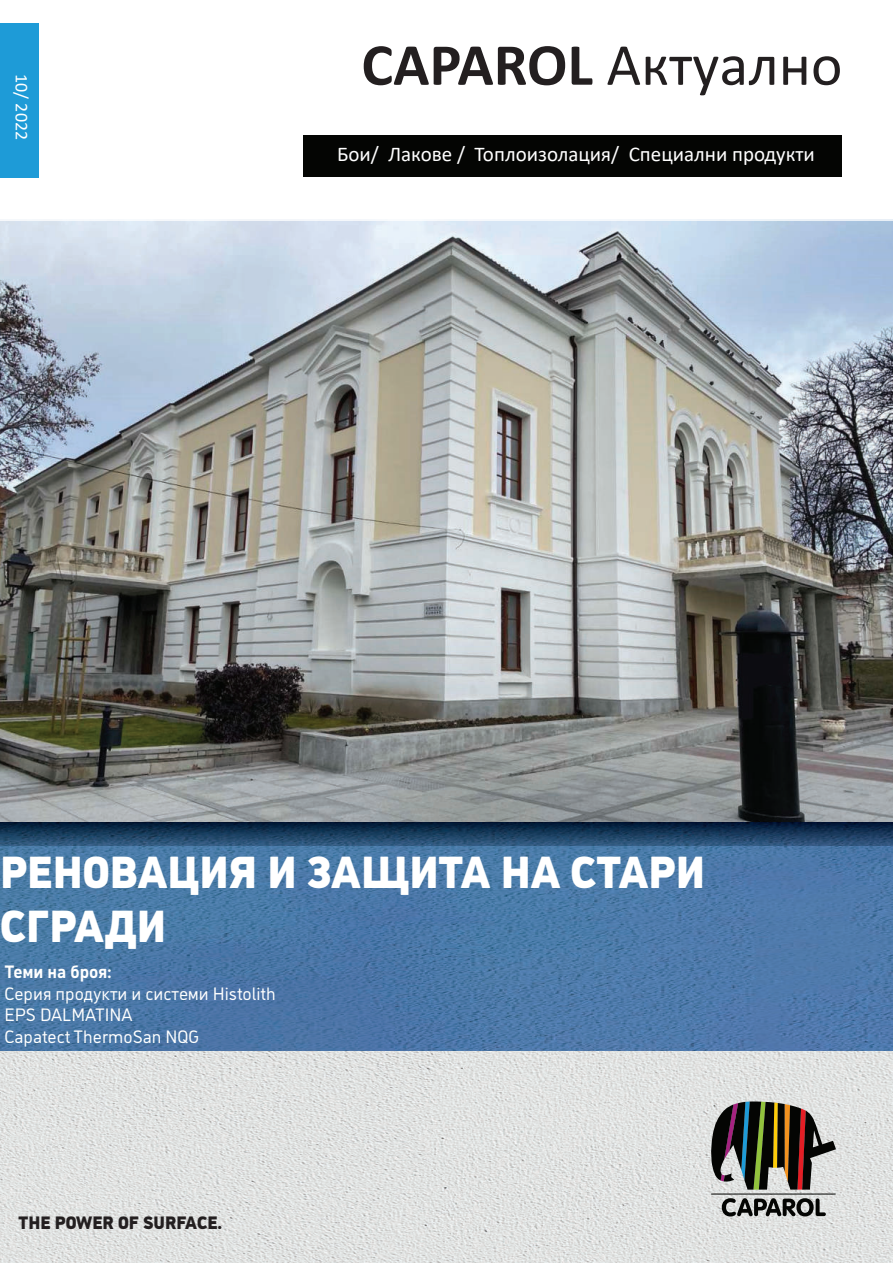
<style>
.page{position:relative;width:893px;height:1263px;background:#fff}
.page>*{position:absolute;margin:0;border:0;box-sizing:border-box;transform-origin:0 0}
.t1{font:60px "Calibri";color:#231f20}
.t2{font:45px/54px "CAP Elephant Black Low";color:#fff}
.t3{font:21px "Calibri";color:#fff}
.t4{font:18px/21.6px "CAP Elephant";color:#fff}
.t5{font:900 18px "CAP Elephant";color:#231f20}
.t6{font:700 18px "CAP Elephant";letter-spacing:-.005em;color:#fff}
.t7{font:18px "Calibri";color:#fff}
.s1{font-weight:700}
</style>
<div class="page">
<img style="left:0;top:219px;width:893px;height:603px">
<div style="left:0;top:23px;width:38px;height:155px;background:#1e9bd7"></div>
<div style="left:303px;top:135px;width:539px;height:41px;background:#040503"></div>
<img style="left:0;top:1051px;width:893px;height:212px">
<svg style="left:722px;top:1198px;width:104px;height:18px;background:#6c6d6c"></svg>
<hr style="left:711px;top:1194px;width:125px;height:1px;background:#040503">
<svg style="left:711px;top:1101px;width:125px;height:88px;background:#6a6359"></svg>
<img style="left:0;top:825px;width:893px;height:226px">
<img style="left:0;top:822px;width:893px;height:3px">
<p class="t7" style="left:29px;top:74px;width:67px;rotate:90deg">10/ 2022</p>
<h1 class="t1" style="left:361px;top:23px;width:483px"><span class="s1">CAPAROL</span> Актуално</h1>
<p class="t3" style="left:337px;top:140px;width:479px">Бои/ Лакове / Топлоизолация/ Специални продукти</p>
<h2 class="t2" style="left:0;top:847px;width:707px">РЕНОВАЦИЯ И ЗАЩИТА НА СТАРИ<br>СГРАДИ</h2>
<p class="t6" style="left:4px;top:964px;width:108px">Теми на броя:</p>
<p class="t4" style="left:4px;top:984px;width:273px">Серия продукти и системи Histolith<br>EPS DALMATINA<br>Capatect ThermoSan NQG</p>
<p class="t5" style="left:18px;top:1212px;width:205px">THE POWER OF SURFACE.</p>
</div>
